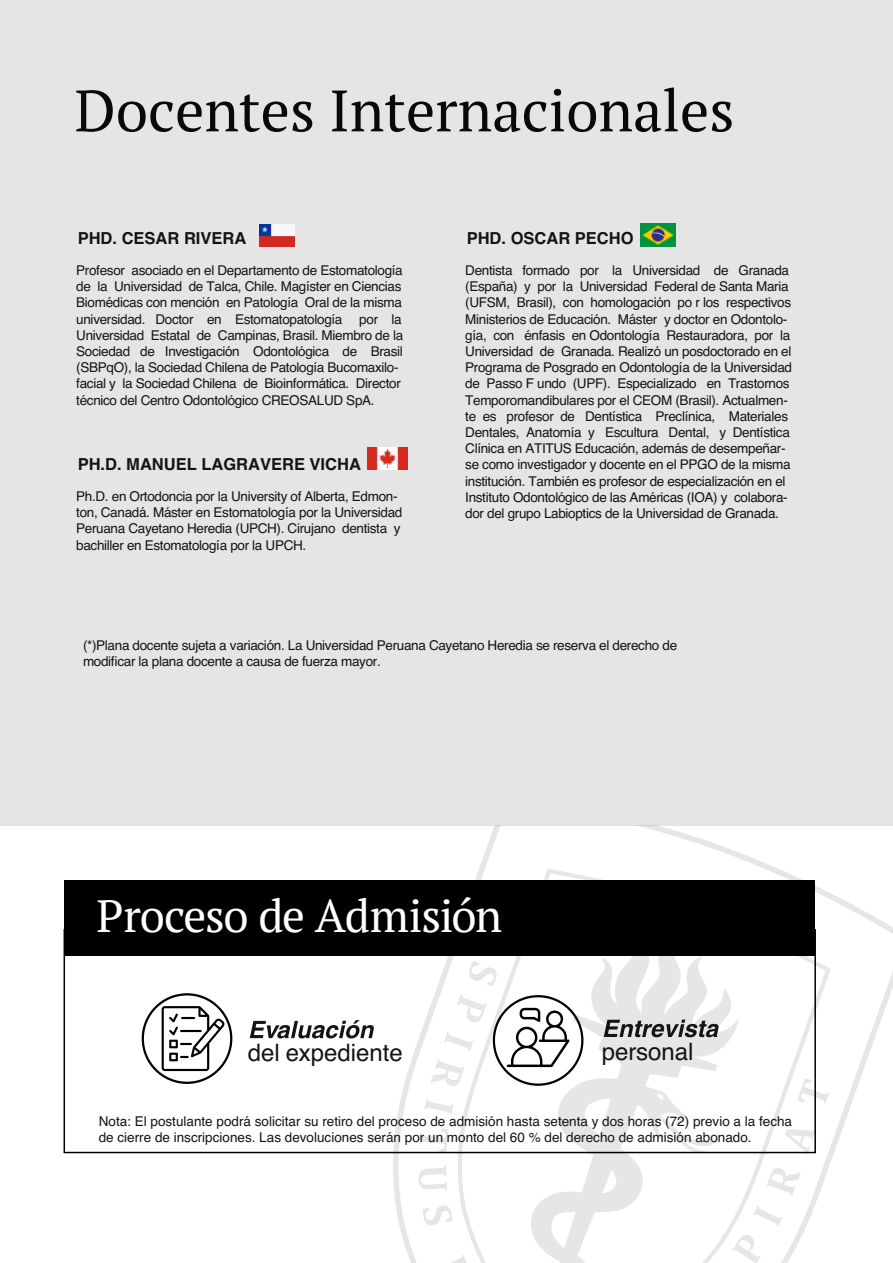
<style>
.page{position:relative;width:893px;height:1263px;background:#fff}
.page>*{position:absolute;margin:0;border:0;box-sizing:border-box;transform-origin:0 0}
.t1{font:58.2px "PT Serif";color:#0a0808}
.t2{font:45.45px "PT Serif";letter-spacing:-.025em;color:#fff}
.t3{font:24px "Helvetica";color:#171314}
.t4{font:700 16.5px "Helvetica";color:#171314}
.t5{font:13.5px/16.2px "Helvetica";letter-spacing:-.025em;color:#171314}
.t6{font:13.5px/16.2px "Helvetica";color:#171314}
</style>
<div class="page">
<div style="left:0;top:0;width:893px;height:826px;background:#e5e5e5"></div>
<svg style="left:393px;top:825px;width:500px;height:438px"></svg>
<svg style="left:444px;top:1032px;width:5px;height:19px"></svg>
<svg style="left:430px;top:1059px;width:19px;height:27px"></svg>
<svg style="left:424px;top:1099px;width:25px;height:16px"></svg>
<svg style="left:419px;top:1128px;width:29px;height:22px"></svg>
<svg style="left:418px;top:1165px;width:29px;height:25px"></svg>
<svg style="left:423px;top:1205px;width:26px;height:21px"></svg>
<svg style="left:441px;top:1254px;width:8px;height:9px"></svg>
<svg style="left:449px;top:868px;width:382px;height:395px"></svg>
<svg style="left:250px;top:1020px;width:124px;height:18px"></svg>
<div style="left:64px;top:880px;width:751px;height:76px;background:#000"></div>
<div style="left:64px;top:929px;width:752px;height:224px;border:2px solid #000"></div>
<div style="left:142px;top:993px;width:90px;height:91px;border:2px solid #000;border-radius:50%"></div>
<svg style="left:162px;top:1006px;width:62px;height:65px"></svg>
<svg style="left:507px;top:933px;width:322px;height:330px"></svg>
<img style="left:641px;top:223px;width:35px;height:24px">
<img style="left:260px;top:225px;width:35px;height:22px">
<img style="left:368px;top:448px;width:39px;height:22px">
<h1 class="t1" style="left:75px;top:73px;width:661px">Docentes Internacionales</h1>
<p class="t4" style="left:78px;top:224px;width:170px">PHD. CESAR RIVERA</p>
<p class="t5" style="left:76px;top:263px;width:328px">Profesor asociado en el Departamento de Estomatología de la Universidad de Talca, Chile. Magíster en Ciencias Biomédicas con mención en Patología Oral de la misma universidad. Doctor en Estomatopatología por la Universidad Estatal de Campinas, Brasil. Miembro de la Sociedad de Investigación Odontológica de Brasil (SBPqO), la Sociedad Chilena de Patología Bucomaxilo&shy;facial y la Sociedad Chilena de Bioinformática. Director técnico del Centro Odontológico CREOSALUD SpA.</p>
<p class="t4" style="left:78px;top:451px;width:285px">PH.D. MANUEL LAGRAVERE VICHA</p>
<p class="t5" style="left:76px;top:489px;width:328px">Ph.D. en Ortodoncia por la University of Alberta, Edmon&shy;ton, Canadá. Máster en Estomatología por la Universidad Peruana Cayetano Heredia (UPCH). Cirujano dentista y bachiller en Estomatología por la UPCH.</p>
<p class="t4" style="left:467px;top:224px;width:168px">PHD. OSCAR PECHO</p>
<p class="t5" style="left:465px;top:263px;width:328px">Dentista formado por la Universidad de Granada (España) y por la Universidad Federal de Santa Maria (UFSM, Brasil), con homologación po r los respectivos Ministerios de Educación. Máster y doctor en Odontolo&shy;gía, con énfasis en Odontología Restauradora, por la Universidad de Granada. Realizó un posdoctorado en el Programa de Posgrado en Odontología de la Universidad de Passo F undo (UPF). Especializado en Trastornos Temporomandibulares por el CEOM (Brasil). Actualmen&shy;te es profesor de Dentística Preclínica, Materiales Dentales, Anatomía y Escultura Dental, y Dentística Clínica en ATITUS Educación, además de desempeñar&shy;se como investigador y docente en el PPGO de la misma institución. También es profesor de especialización en el Instituto Odontológico de las Américas (IOA) y colabora&shy;dor del grupo Labioptics de la Universidad de Granada.</p>
<p class="t5" style="left:83px;top:637px;width:596px">(*)Plana docente sujeta a variación. La Universidad Peruana Cayetano Heredia se reserva el derecho de modificar la plana docente a causa de fuerza mayor.</p>
<h2 class="t2" style="left:97px;top:886px;width:407px">Proceso de Admisión</h2>
<h3 class="t3" style="left:248px;top:1034px;width:156px">del expediente</h3>
<h3 class="t3" style="left:602px;top:1033px;width:93px">personal</h3>
<p class="t6" style="left:99px;top:1113px;width:695px">Nota: El postulante podrá solicitar su retiro del proceso de admisión hasta setenta y dos horas (72) previo a la fecha de cierre de inscripciones. Las devoluciones serán por un monto del 60 % del derecho de admisión abonado.</p>
</div>
